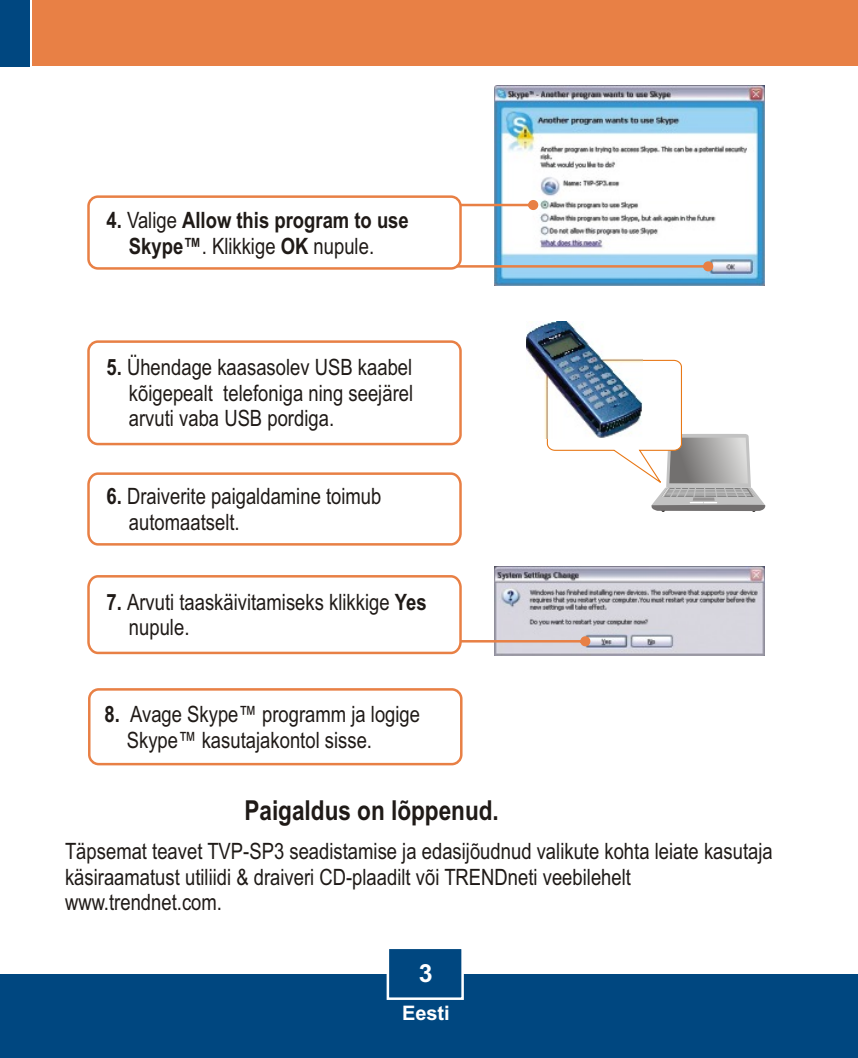
<style>
.page{position:relative;width:858px;height:1058px;background:#fff}
.page>*{position:absolute;margin:0;border:0;box-sizing:border-box;transform-origin:0 0}
.t1{font:700 27.5px "Arial Narrow";color:#1f1a17}
.t2{font:700 25px "Arial";color:#fff}
.t3{font:22.5px/25.5px "Arial Narrow";color:#1f1a17}
.t4{font:700 22.5px/25.8px "Arial Narrow";color:#1f1a17;text-align:center}
.t5{font:700 20px "Arial";color:#fff}
.s1{font-weight:400}
.s2{font-weight:700}
</style>
<div class="page">
<div style="left:32px;top:0;width:826px;height:66px;background:#e88045"></div>
<div style="left:0;top:0;width:29px;height:66px;background:#004780"></div>
<div style="left:0;top:973px;width:858px;height:85px;background:#004780"></div>
<img style="left:494px;top:567px;width:270px;height:89px">
<img style="left:494px;top:85px;width:270px;height:200px">
<svg style="left:385px;top:949px;width:80px;height:51px"></svg>
<svg style="left:459px;top:261px;width:254px;height:10px;background:#b7bec3"></svg>
<svg style="left:462px;top:200px;width:76px;height:10px"></svg>
<div style="left:87px;top:195px;width:375px;height:75px;background:#fff;border:3px solid #e88045;border-radius:9px"></div>
<div style="left:87px;top:340px;width:375px;height:105px;background:#fff;border:3px solid #e88045;border-radius:9px"></div>
<svg style="left:87px;top:472px;width:375px;height:74px"></svg>
<svg style="left:87px;top:574px;width:503px;height:81px"></svg>
<svg style="left:547px;top:360px;width:218px;height:152px"></svg>
<img style="left:526px;top:321px;width:116px;height:117px">
<div style="left:88px;top:688px;width:374px;height:77px;background:#fff;border:3px solid #e88045;border-radius:9px"></div>
<p class="t4" style="left:106px;top:209px;width:304px">4. <span class="s1">Valige</span> Allow this program to use<br>Skype™<span class="s1">. Klikkige</span> OK <span class="s1">nupule.</span></p>
<p class="t3" style="left:129px;top:357px;width:286px;text-align:justify;text-indent:-22px"><span class="s2">5.</span> Ühendage kaasasolev USB kaabel kõigepealt telefoniga ning seejärel arvuti vaba USB pordiga.</p>
<p class="t3" style="left:129px;top:486px;width:254px;text-indent:-22px"><span class="s2">6.</span> Draiverite paigaldamine toimub automaatselt.</p>
<p class="t3" style="left:129px;top:591px;width:299px;text-indent:-22px"><span class="s2">7.</span> Arvuti taaskäivitamiseks klikkige <span class="s2">Yes </span>nupule.</p>
<p class="t3" style="left:127px;top:703px;width:295px;text-indent:-22px"><span class="s2">8.</span> Avage Skype™ programm ja logige<br>Skype™ kasutajakontol sisse.</p>
<p class="t1" style="left:244px;top:799px;width:256px">Paigaldus on lõppenud.</p>
<p class="t3" style="left:65px;top:840px;width:709px">Täpsemat teavet TVP-SP3 seadistamise ja edasijõudnud valikute kohta leiate kasutaja käsiraamatust utiliidi &amp; draiveri CD-plaadilt või TRENDneti veebilehelt www.trendnet.com.</p>
<p class="t2" style="left:419px;top:963px;width:15px">3</p>
<p class="t5" style="left:402px;top:1005px;width:49px">Eesti</p>
</div>
